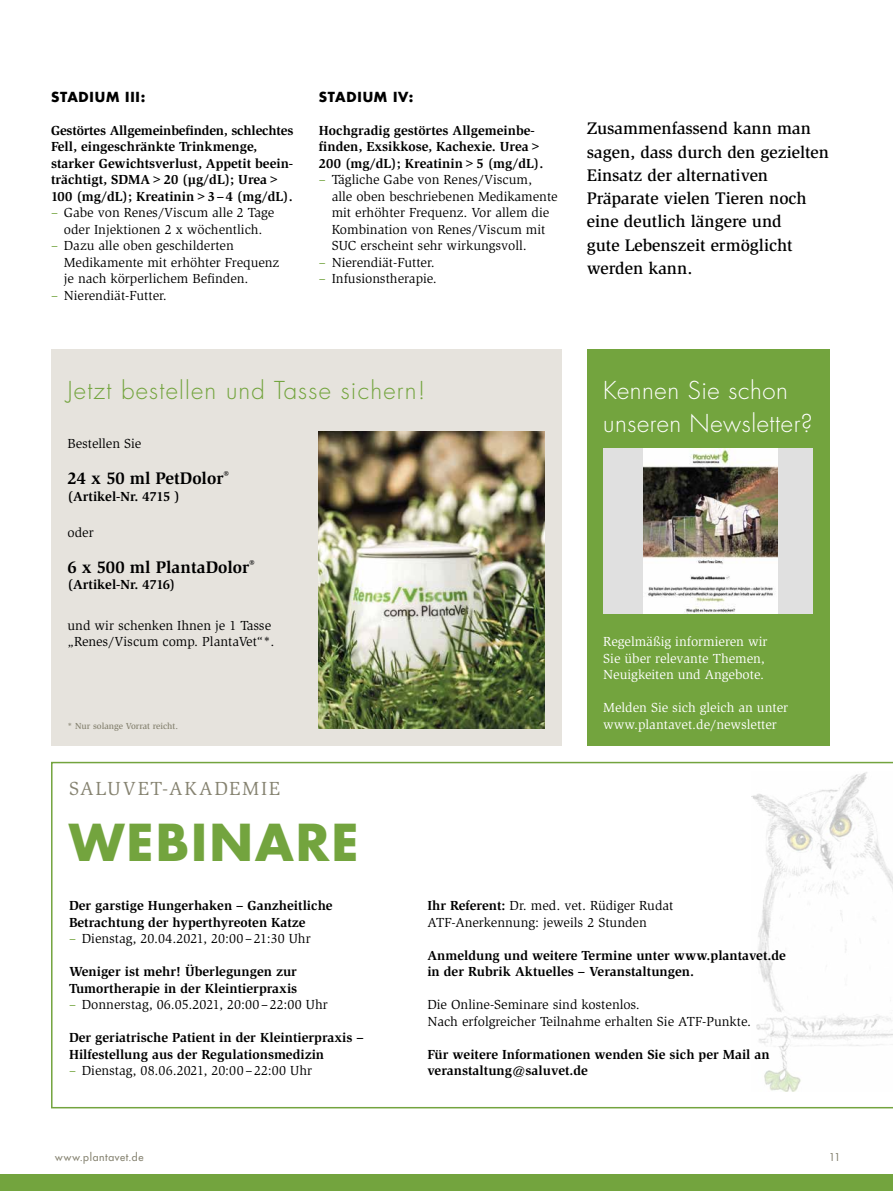
<style>
.page{position:relative;width:893px;height:1191px;background:#fff}
.page>*{position:absolute;margin:0;border:0;box-sizing:border-box;transform-origin:0 0}
.t1{font:700 49.5px "Futura LT Pro";letter-spacing:.045em;color:#73a43e}
.t2{font:300 24px/33px "Futura LT Pro";letter-spacing:.025em;color:#fff}
.t3{font:300 24px "Futura LT Pro";letter-spacing:.05em;color:#73a43e}
.t4{font:19.5px "Slimbach Std";letter-spacing:.095em;color:#868371}
.t5{font:500 17.25px/23.2px "Slimbach Std";color:#000}
.t6{font:700 17.25px "Slimbach Std";color:#000}
.t7{font:13.5px/16.5px "Slimbach Std";color:#000}
.t8{font:700 13.5px/16.5px "Slimbach Std";color:#000}
.t9{font:13.5px/16.5px "Slimbach Std";color:#fff}
.t10{font:700 13.5px "Futura LT Pro";letter-spacing:.055em;color:#000}
.t11{font:500 10.5px "Futura LT Pro";letter-spacing:.06em;color:#868371}
.t12{font:500 9px "Slimbach Std";color:#868371}
.s1{color:#73a43e}
.s2{font-weight:700}
</style>
<div class="page">
<svg style="left:51px;top:762px;width:842px;height:346px"></svg>
<img style="left:751px;top:771px;width:142px;height:321px">
<div style="left:51px;top:349px;width:510px;height:396px;background:#e6e3dd"></div>
<div style="left:587px;top:349px;width:242px;height:396px;background:#73a43e"></div>
<img style="left:319px;top:432px;width:226px;height:297px">
<div style="left:603px;top:448px;width:210px;height:165px;background:#e0e0e0"></div>
<img style="left:643px;top:448px;width:134px;height:165px">
<div style="left:0;top:1173px;width:893px;height:18px;background:#73a43e"></div>
<p class="t10" style="left:51px;top:86px;width:96px">STADIUM III:</p>
<p class="t8" style="left:51px;top:122px;width:244px">Gestörtes Allgemeinbefinden, schlechtes Fell, eingeschränkte Trinkmenge, starker Gewichtsverlust, Appetit beein&shy;trächtigt, SDMA&gt;20 (µg/dL); Urea&gt; 100 (mg/dL); Kreatinin&gt;3–4 (mg/dL).</p>
<p class="t7" style="left:51px;top:204px;width:225px;text-align:center"><span class="s1">–</span> Gabe von Renes/Viscum alle 2 Tage oder Injektionen 2 x wöchentlich.</p>
<p class="t7" style="left:64px;top:237px;width:217px;text-indent:-13px"><span class="s1">–</span> Dazu alle oben geschilderten<br>Medikamente mit erhöhter Frequenz je nach körperlichem Befinden.</p>
<p class="t7" style="left:51px;top:287px;width:117px"><span class="s1">–</span> Nierendiät-Futter.</p>
<p class="t10" style="left:319px;top:86px;width:96px">STADIUM IV:</p>
<p class="t8" style="left:319px;top:122px;width:226px">Hochgradig gestörtes Allgemeinbe&shy;finden, Exsikkose, Kachexie. Urea&gt;<br>200 (mg/dL); Kreatinin&gt;5 (mg/dL).</p>
<p class="t7" style="left:332px;top:171px;width:228px;text-indent:-13px"><span class="s1">–</span> Tägliche Gabe von Renes/Viscum,<br>alle oben beschriebenen Medikamente mit erhöhter Frequenz. Vor allem die Kombination von Renes/Viscum mit SUC erscheint sehr wirkungsvoll.</p>
<p class="t7" style="left:319px;top:254px;width:117px"><span class="s1">–</span> Nierendiät-Futter.</p>
<p class="t7" style="left:319px;top:270px;width:119px"><span class="s1">–</span> Infusionstherapie.</p>
<p class="t5" style="left:587px;top:117px;width:244px">Zusammenfassend kann man sagen, dass durch den gezielten<br>Einsatz der alternativen<br>Präparate vielen Tieren noch eine deutlich längere und<br>gute Lebenszeit ermöglicht werden kann.</p>
<h2 class="t3" style="left:68px;top:374px;width:360px">Jetzt bestellen und Tasse sichern!</h2>
<p class="t7" style="left:68px;top:435px;width:75px">Bestellen Sie</p>
<p class="t6" style="left:68px;top:468px;width:163px">24 x 50 ml PetDolor<sup>®</sup></p>
<p class="t8" style="left:68px;top:488px;width:114px">(Artikel-Nr. 4715 )</p>
<p class="t7" style="left:68px;top:524px;width:28px">oder</p>
<p class="t6" style="left:68px;top:556px;width:189px">6 x 500 ml PlantaDolor<sup>®</sup></p>
<p class="t8" style="left:68px;top:576px;width:109px">(Artikel-Nr. 4716)</p>
<p class="t7" style="left:68px;top:617px;width:208px">und wir schenken Ihnen je 1 Tasse „Renes/Viscum comp. PlantaVet“*.</p>
<h2 class="t2" style="left:603px;top:373px;width:211px">Kennen Sie schon unseren Newsletter?</h2>
<p class="t9" style="left:603px;top:633px;width:166px">Regelmäßig informieren wir<br>Sie über relevante Themen,<br>Neuigkeiten und Angebote.</p>
<p class="t9" style="left:603px;top:699px;width:186px">Melden Sie sich gleich an unter</p>
<p class="t12" style="left:68px;top:720px;width:112px">* Nur solange Vorrat reicht.</p>
<p class="t9" style="left:603px;top:716px;width:175px">www.plantavet.de/newsletter</p>
<h3 class="t4" style="left:69px;top:777px;width:213px">SALUVET-AKADEMIE</h3>
<h1 class="t1" style="left:69px;top:804px;width:291px">WEBINARE</h1>
<p class="t8" style="left:69px;top:897px;width:265px">Der garstige Hungerhaken – Ganzheitliche<br>Betrachtung der hyperthyreoten Katze</p>
<p class="t7" style="left:69px;top:930px;width:243px"><span class="s1">–</span> Dienstag, 20.04.2021, 20:00–21:30 Uhr</p>
<p class="t8" style="left:69px;top:963px;width:230px">Weniger ist mehr! Überlegungen zur<br>Tumortherapie in der Kleintierpraxis</p>
<p class="t7" style="left:69px;top:996px;width:260px"><span class="s1">–</span> Donnerstag, 06.05.2021, 20:00–22:00 Uhr</p>
<p class="t8" style="left:69px;top:1029px;width:296px">Der geriatrische Patient in der Kleintierpraxis –<br>Hilfestellung aus der Regulationsmedizin</p>
<p class="t7" style="left:69px;top:1062px;width:245px"><span class="s1">–</span> Dienstag, 08.06.2021, 20:00–22:00 Uhr</p>
<p class="t7" style="left:427px;top:897px;width:248px"><span class="s2">Ihr Referent:</span> Dr. med. vet. Rüdiger Rudat<br>ATF-Anerkennung: jeweils 2 Stunden</p>
<p class="t8" style="left:427px;top:947px;width:360px">Anmeldung und weitere Termine unter www.plantavet.de in der Rubrik Aktuelles – Veranstaltungen.</p>
<p class="t7" style="left:427px;top:996px;width:325px">Die Online-Seminare sind kostenlos.<br>Nach erfolgreicher Teilnahme erhalten Sie ATF-Punkte.</p>
<p class="t8" style="left:427px;top:1046px;width:344px">Für weitere Informationen wenden Sie sich per Mail an veranstaltung@saluvet.de</p>
<p class="t11" style="left:55px;top:1149px;width:90px">www.plantavet.de</p>
<p class="t11" style="left:829px;top:1149px;width:13px">11</p>
</div>
